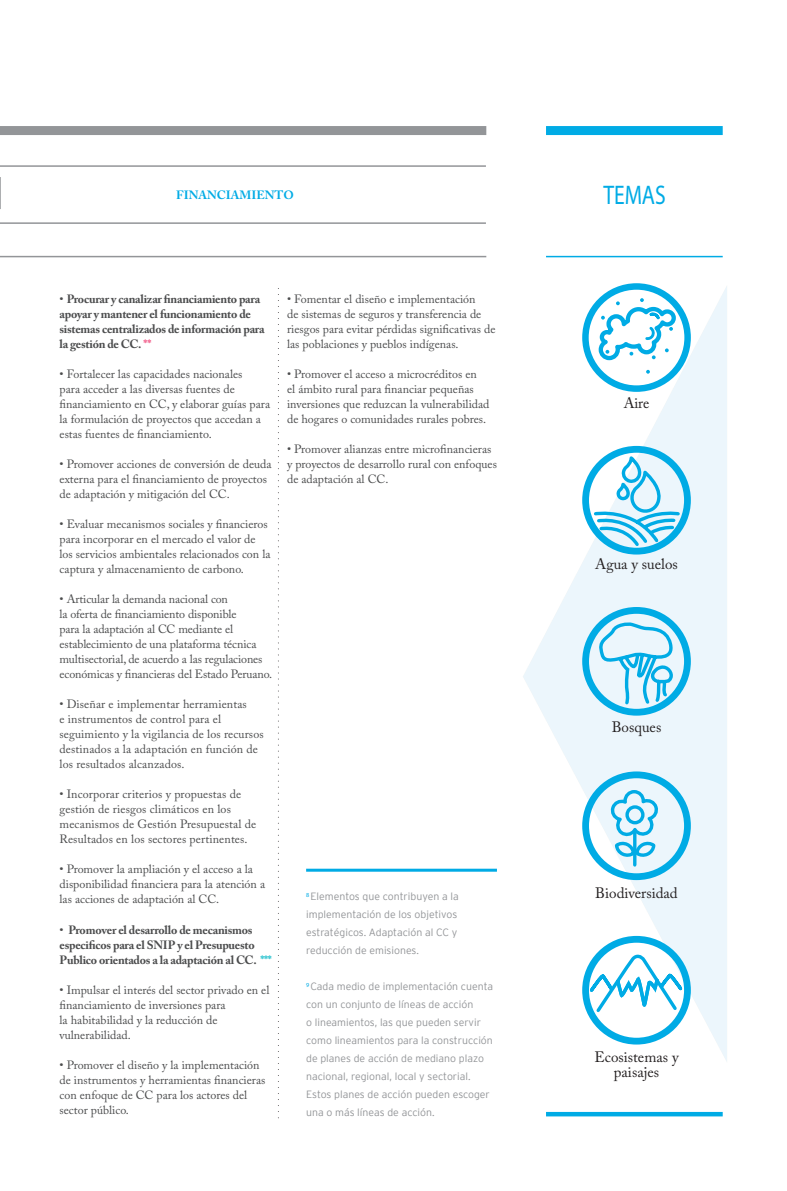
<style>
.page{position:relative;width:787px;height:1191px;background:#fff}
.page>*{position:absolute;margin:0;border:0;box-sizing:border-box;transform-origin:0 0}
.t1{font:27px "Myriad Pro";color:#00abe5;scale:.8 1}
.t2{font:15px/15px "Adobe Caslon Pro";color:#231f20;text-align:center}
.t3{font:12px/15px "Adobe Caslon Pro";color:#4b4c4d}
.t4{font:700 12px/15px "Adobe Caslon Pro";letter-spacing:-.02em;color:#4b4c4d}
.t5{font:700 12px "Adobe Caslon Pro";color:#00abe5}
.t6{font:300 10.5px/18px "Interstate";color:#939598}
.s1{font-weight:400}
.s2{color:#f0477a}
.s3{color:#0fbbc9}
</style>
<div class="page">
<svg style="left:523px;top:286px;width:204px;height:775px;fill:#ecf6fc"></svg>
<div style="left:546px;top:126px;width:176px;height:9px;background:#00abe5"></div>
<div style="left:0;top:126px;width:486px;height:9px;background:#939598"></div>
<hr style="left:0;top:256px;width:486px;height:1px;background:#939598">
<hr style="left:0;top:222px;width:486px;height:2px;background:#939598">
<hr style="left:0;top:165px;width:486px;height:2px;background:#939598">
<hr style="left:546px;top:1112px;width:176px;height:4px;background:#00abe5">
<hr style="left:546px;top:256px;width:176px;height:1px;background:#00abe5">
<div style="left:582px;top:446px;width:109px;height:108px;border:7px solid #00abe5;border-radius:50%"></div>
<hr style="left:0;top:177px;width:1px;height:32px;background:#939598">
<svg style="left:592px;top:126px;width:89px;height:423px"></svg>
<div style="left:582px;top:283px;width:109px;height:109px;border:6px solid #00abe5;border-radius:50%"></div>
<svg style="left:597px;top:619px;width:80px;height:87px;background:#aae1f5"></svg>
<div style="left:582px;top:607px;width:109px;height:108px;border:7px solid #00abe5;border-radius:50%"></div>
<hr style="left:633px;top:833px;width:3px;height:32px;background:#00abe5">
<svg style="left:609px;top:788px;width:52px;height:72px;background:#a9e0f5"></svg>
<div style="left:582px;top:771px;width:109px;height:109px;border:7px solid #00abe5;border-radius:50%"></div>
<svg style="left:588px;top:950px;width:96px;height:63px"></svg>
<div style="left:582px;top:936px;width:109px;height:108px;border:7px solid #00abe5;border-radius:50%"></div>
<svg style="left:278px;top:288px;width:1px;height:830px"></svg>
<hr style="left:306px;top:868px;width:191px;height:3px;background:#00abe5">
<p class="t5" style="left:176px;top:187px;width:119px">FINANCIAMIENTO</p>
<p class="t4" style="left:60px;top:292px;width:206px"><span class="s1">•</span> Procurar y canalizar financiamiento para apoyar y mantener el funcionamiento de sistemas centralizados de información para la gestión de CC. <span class="s2">**</span></p>
<p class="t3" style="left:60px;top:367px;width:212px">• Fortalecer las capacidades nacionales<br>para acceder a las diversas fuentes de financiamiento en CC, y elaborar guías para la formulación de proyectos que accedan a estas fuentes de financiamiento.</p>
<p class="t3" style="left:60px;top:457px;width:213px">• Promover acciones de conversión de deuda externa para el financiamiento de proyectos de adaptación y mitigación del CC.</p>
<p class="t3" style="left:60px;top:517px;width:212px">• Evaluar mecanismos sociales y financieros para incorporar en el mercado el valor de los servicios ambientales relacionados con la captura y almacenamiento de carbono.</p>
<p class="t3" style="left:60px;top:592px;width:214px">• Articular la demanda nacional con<br>la oferta de financiamiento disponible<br>para la adaptación al CC mediante el establecimiento de una plataforma técnica multisectorial, de acuerdo a las regulaciones económicas y financieras del Estado Peruano.</p>
<p class="t3" style="left:60px;top:697px;width:206px">• Diseñar e implementar herramientas<br>e instrumentos de control para el seguimiento y la vigilancia de los recursos destinados a la adaptación en función de los resultados alcanzados.</p>
<p class="t3" style="left:60px;top:787px;width:198px">• Incorporar criterios y propuestas de gestión de riesgos climáticos en los mecanismos de Gestión Presupuestal de Resultados en los sectores pertinentes.</p>
<p class="t3" style="left:60px;top:862px;width:207px">• Promover la ampliación y el acceso a la disponibilidad financiera para la atención a las acciones de adaptación al CC.</p>
<p class="t4" style="left:60px;top:922px;width:214px"><span class="s1">•</span> Promover el desarrollo de mecanismos especificos para el SNIP y el Presupuesto<br>Publico orientados a la adaptación al CC. <span class="s3">***</span></p>
<p class="t3" style="left:60px;top:982px;width:211px">• Impulsar el interés del sector privado en el financiamiento de inversiones para<br>la habitabilidad y la reducción de vulnerabilidad.</p>
<p class="t3" style="left:60px;top:1057px;width:207px">• Promover el diseño y la implementación de instrumentos y herramientas financieras con enfoque de CC para los actores del sector público.</p>
<p class="t3" style="left:287px;top:292px;width:210px">• Fomentar el diseño e implementación<br>de sistemas de seguros y transferencia de riesgos para evitar pérdidas significativas de las poblaciones y pueblos indígenas.</p>
<p class="t3" style="left:287px;top:367px;width:204px">• Promover el acceso a microcréditos en<br>el ámbito rural para financiar pequeñas inversiones que reduzcan la vulnerabilidad de hogares o comunidades rurales pobres.</p>
<p class="t3" style="left:287px;top:442px;width:211px">• Promover alianzas entre microfinancieras y proyectos de desarrollo rural con enfoques de adaptación al CC.</p>
<p class="t6" style="left:306px;top:887px;width:154px"><sup>8</sup> Elementos que contribuyen a la implementación de los objetivos estratégicos. Adaptación al CC y reducción de emisiones.</p>
<p class="t6" style="left:306px;top:977px;width:188px"><sup>9</sup> Cada medio de implementación cuenta con un conjunto de líneas de acción<br>o lineamientos, las que pueden servir como lineamientos para la construcción de planes de acción de mediano plazo nacional, regional, local y sectorial.<br>Estos planes de acción pueden escoger una o más líneas de acción.</p>
<h1 class="t1" style="left:603px;top:178px;width:79px">TEMAS</h1>
<p class="t2" style="left:624px;top:395px;width:27px">Aire</p>
<p class="t2" style="left:595px;top:556px;width:84px">Agua y suelos</p>
<p class="t2" style="left:611px;top:719px;width:51px">Bosques</p>
<p class="t2" style="left:595px;top:885px;width:84px">Biodiversidad</p>
<p class="t2" style="left:594px;top:1049px;width:86px">Ecosistemas y paisajes</p>
</div>
